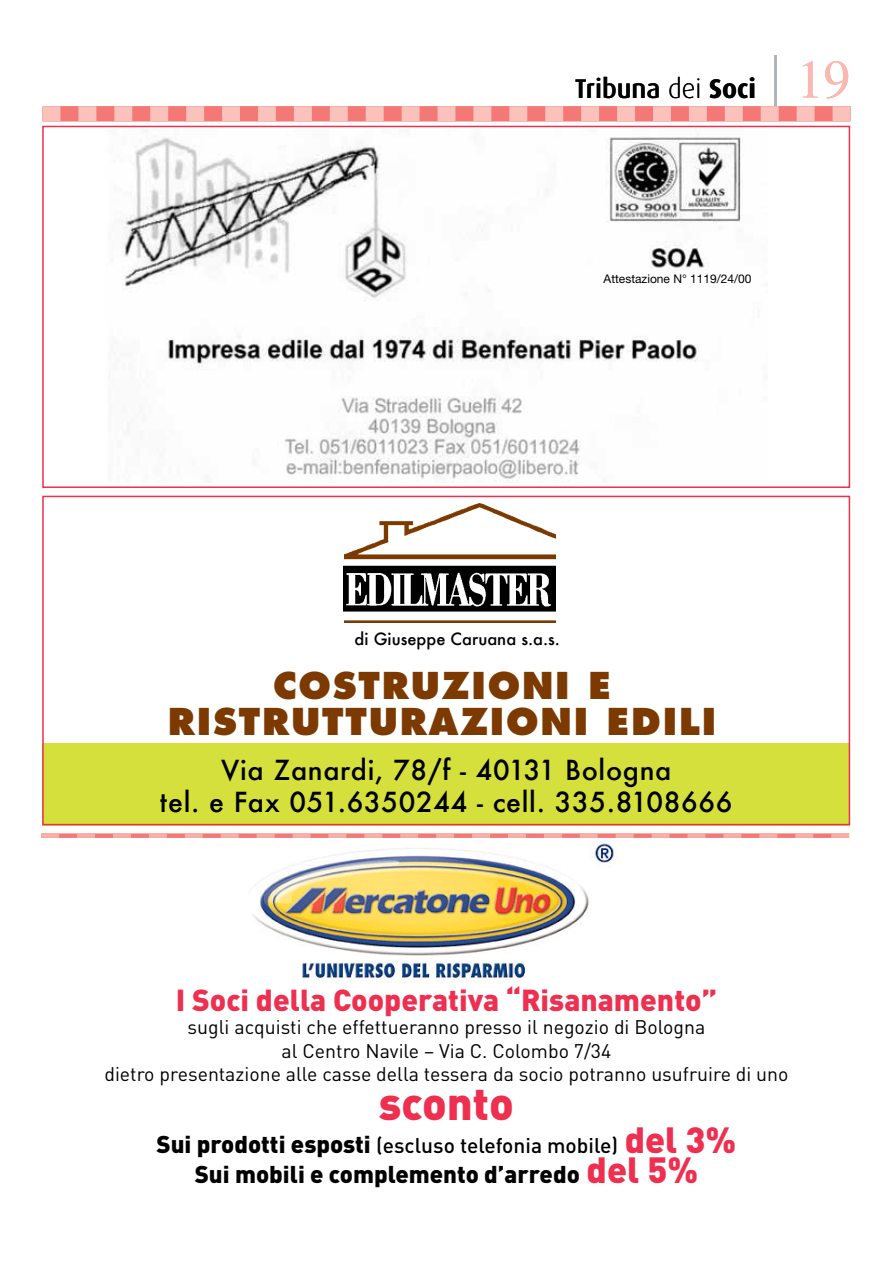
<style>
.page{position:relative;width:893px;height:1263px;background:#fff}
.page>*{position:absolute;margin:0;border:0;box-sizing:border-box;transform-origin:0 0}
.t1{font:900 45px "DIN";color:#ee2f4f}
.t2{font:800 36px/36px "Futura Std";letter-spacing:.05em;color:#7c3a00;text-align:center}
.t3{font:900 30px "DIN";color:#ee2f4f}
.t4{font:500 27px/32.4px "Futura";letter-spacing:.025em;color:#000;text-align:center}
.t5{font:500 27px "Dax";color:#000}
.t6{font:900 24px "DIN";color:#000}
.t7{font:500 21px "DIN";color:#000}
.t8{font:19.5px/23.4px "DIN";color:#000;text-align:center}
.t9{font:500 16.5px "Futura";color:#000}
.t10{font:12px "Helvetica Neue";color:#000}
.s1{font-weight:300}
.s2{font-weight:700}
.s3{font-weight:300;font-size:54px;color:#b1b4b6}
.s4{font-family:"Times";font-weight:400;font-size:54px;color:#f9b8b0}
.s5{font-weight:900;font-size:24px}
.s6{font-weight:900;font-size:36px;color:#ee2f4f}
.s7{font-size:36px;color:#ee2f4f}
</style>
<div class="page">
<svg style="left:43px;top:106px;width:807px;height:15px;background:#f69d98"></svg>
<div style="left:42px;top:744px;width:808px;height:82px;background:#d6e03d"></div>
<img style="left:345px;top:503px;width:210px;height:119px">
<img style="left:343px;top:563px;width:212px;height:55px">
<div style="left:42px;top:496px;width:808px;height:329px;border:2px solid #ee2f4f"></div>
<div style="left:42px;top:126px;width:808px;height:362px;background:#fff;border:2px solid #ee2f4f"></div>
<img style="left:122px;top:137px;width:621px;height:345px">
<img style="left:253px;top:841px;width:362px;height:142px">
<svg style="left:41px;top:833px;width:808px;height:5px;background:#f59a95"></svg>
<h3 class="t5" style="left:575px;top:73px;width:277px">Tribuna <span class="s1">dei</span> <span class="s2">Soci</span> <span class="s3">|</span> <span class="s4">19</span></h3>
<p class="t10" style="left:604px;top:271px;width:149px">Attestazione N° 1119/24/00</p>
<p class="t9" style="left:355px;top:628px;width:207px">di Giuseppe Caruana s.a.s.</p>
<h2 class="t2" style="left:168px;top:667px;width:550px">COSTRUZIONI E<br>RISTRUTTURAZIONI EDILI</h2>
<h3 class="t4" style="left:160px;top:753px;width:574px">Via Zanardi, 78/f - 40131 Bologna<br>tel. e Fax 051.6350244 - cell. 335.8108666</h3>
<h3 class="t3" style="left:176px;top:980px;width:543px">I Soci della Cooperativa “Risanamento”</h3>
<p class="t8" style="left:104px;top:1015px;width:686px">sugli acquisti che effettueranno presso il negozio di Bologna<br>al Centro Navile – Via C. Colombo 7/34<br>dietro presentazione alle casse della tessera da socio potranno usufruire di uno</p>
<h1 class="t1" style="left:379px;top:1074px;width:137px">sconto</h1>
<p class="t7" style="left:156px;top:1132px;width:581px"><span class="s5">Sui prodotti esposti</span> (escluso telefonia mobile) <span class="s6">del 3%</span></p>
<p class="t6" style="left:195px;top:1158px;width:505px">Sui mobili e complemento d’arredo <span class="s7">del 5%</span></p>
</div>
